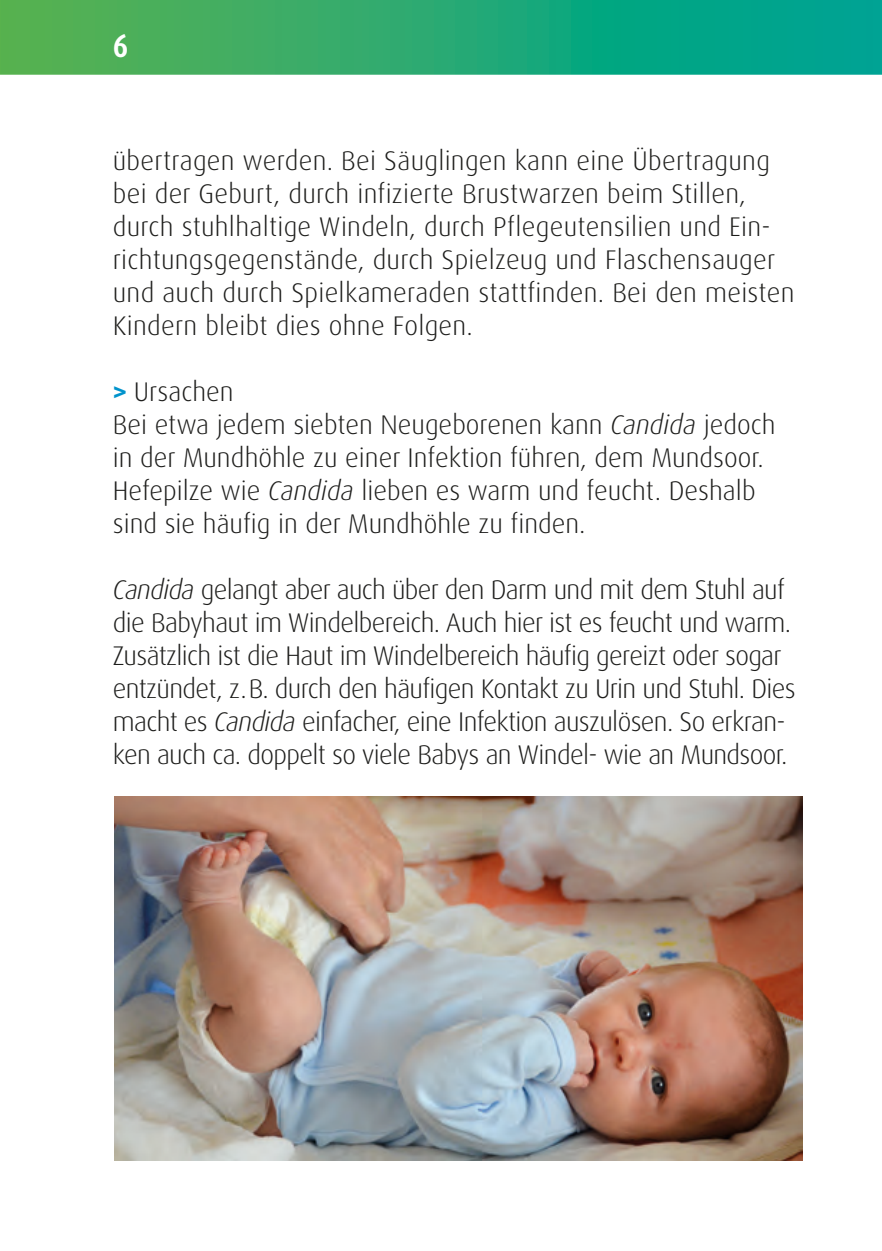
<style>
.page{position:relative;width:882px;height:1251px;background:#fff}
.page>*{position:absolute;margin:0;border:0;box-sizing:border-box;transform-origin:0 0}
.t1{font:700 condensed 33px "Dax OT";color:#fff}
.t2{font:300 27px/33px "Dax OT";color:#1d1d1b}
.t3{font:300 27px/33px "Dax OT";letter-spacing:-.025em;color:#1d1d1b}
.s1{font-weight:700;color:#0093cc}
.s2{font-style:italic}
</style>
<div class="page">
<svg style="left:0;top:0;width:882px;height:75px;background:#26aa73"></svg>
<img style="left:114px;top:796px;width:689px;height:364px">
<p class="t1" style="left:113px;top:24px;width:17px">6</p>
<p class="t2" style="left:113px;top:144px;width:683px">übertragen werden. Bei Säuglingen kann eine Übertragung bei der Geburt, durch infizierte Brustwarzen beim Stillen, durch stuhlhaltige Windeln, durch Pflegeutensilien und Ein&shy;richtungsgegenstände, durch Spielzeug und Flaschensauger und auch durch Spielkameraden stattfinden. Bei den meisten Kindern bleibt dies ohne Folgen.</p>
<p class="t2" style="left:113px;top:375px;width:664px"><span class="s1">&gt;</span> Ursachen<br>Bei etwa jedem siebten Neugeborenen kann <span class="s2">Candida</span> jedoch in der Mundhöhle zu einer Infektion führen, dem Mundsoor.<br>Hefepilze wie <span class="s2">Candida</span> lieben es warm und feucht. Deshalb sind sie häufig in der Mundhöhle zu finden.</p>
<p class="t3" style="left:113px;top:573px;width:684px"><span class="s2">Candida</span> gelangt aber auch über den Darm und mit dem Stuhl auf die Babyhaut im Windelbereich. Auch hier ist es feucht und warm.<br>Zusätzlich ist die Haut im Windelbereich häufig gereizt oder sogar entzündet, z.B. durch den häufigen Kontakt zu Urin und Stuhl. Dies macht es <span class="s2">Candida</span> einfacher, eine Infektion auszulösen. So erkran&shy;ken auch ca. doppelt so viele Babys an Windel- wie an Mundsoor.</p>
</div>
